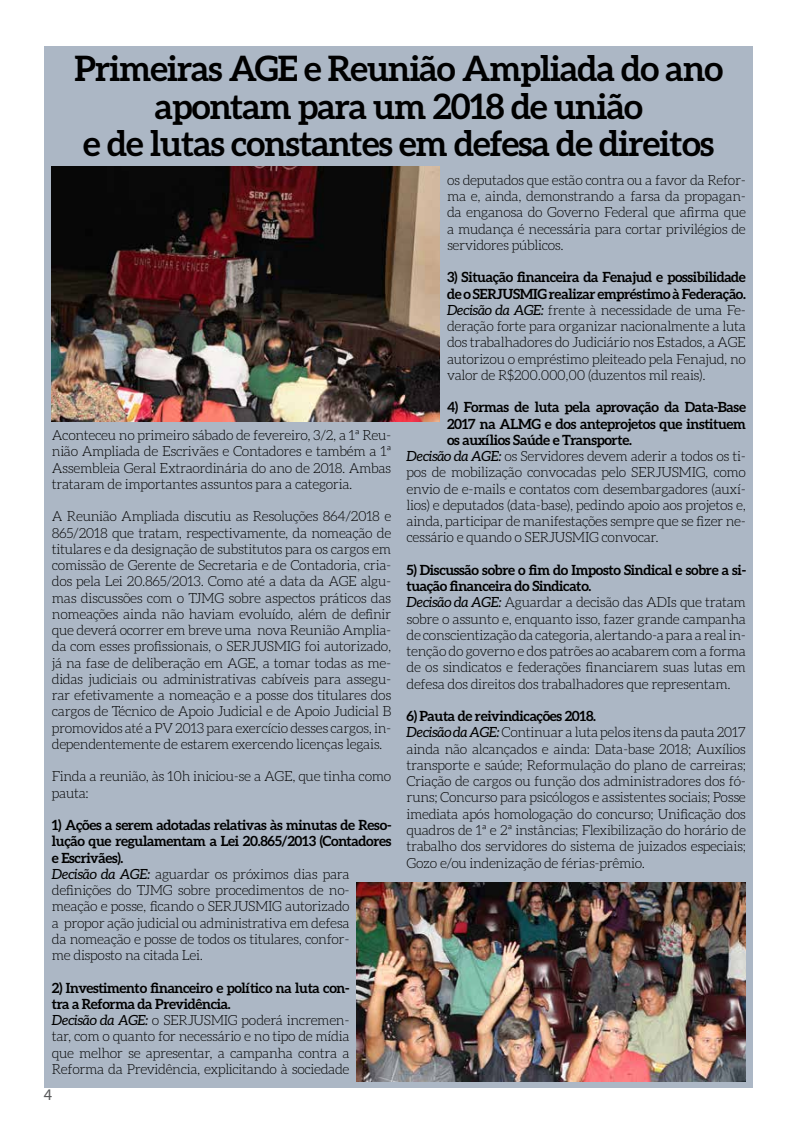
<style>
.page{position:relative;width:798px;height:1134px;background:#fff}
.page>*{position:absolute;margin:0;border:0;box-sizing:border-box;transform-origin:0 0}
.t1{font:700 35px/37.5px "Aleo";letter-spacing:-.025em;color:#000;text-align:center}
.t2{font:16.25px "Myriad Pro";color:#58595b}
.t3{font:300 14px/16.2px "Aleo";letter-spacing:-.025em;color:#000}
.t4{font:700 14px "Aleo";letter-spacing:-.025em;color:#000}
.s1{font-weight:700}
.s2{font-weight:400;font-style:italic}
</style>
<div class="page">
<div style="left:45px;top:167px;width:708px;height:921px;background:#acb7c5"></div>
<div style="left:45px;top:46px;width:708px;height:121px;background:#acb7c5"></div>
<img style="left:356px;top:882px;width:389px;height:199px">
<img style="left:51px;top:166px;width:389px;height:256px">
<h1 class="t1" style="left:74px;top:49px;width:650px">Primeiras AGE e Reunião Ampliada do ano apontam para um 2018 de união<br>e de lutas constantes em defesa de direitos</h1>
<p class="t3" style="left:52px;top:427px;width:341px;text-align:justify">Aconteceu no primeiro sábado de fevereiro, 3/2, a 1ª Reu&shy;nião Ampliada de Escrivães e Contadores e também a 1ª Assembleia Geral Extraordinária do ano de 2018. Ambas trataram de importantes assuntos para a categoria.</p>
<p class="t3" style="left:52px;top:508px;width:341px;text-align:justify">A Reunião Ampliada discutiu as Resoluções 864/2018 e 865/2018 que tratam, respectivamente, da nomeação de titulares e da designação de substitutos para os cargos em comissão de Gerente de Secretaria e de Contadoria, cria&shy;dos pela Lei 20.865/2013. Como até a data da AGE algu&shy;mas discussões com o TJMG sobre aspectos práticos das nomeações ainda não haviam evoluído, além de definir que deverá ocorrer em breve uma nova Reunião Amplia&shy;da com esses profissionais, o SERJUSMIG foi autorizado, já na fase de deliberação em AGE, a tomar todas as me&shy;didas judiciais ou administrativas cabíveis para assegu&shy;rar efetivamente a nomeação e a posse dos titulares dos cargos de Técnico de Apoio Judicial e de Apoio Judicial B promovidos até a PV 2013 para exercício desses cargos, in&shy;dependentemente de estarem exercendo licenças legais.</p>
<p class="t3" style="left:52px;top:768px;width:341px">Finda a reunião, às 10h iniciou-se a AGE, que tinha como pauta:</p>
<p class="t3" style="left:52px;top:817px;width:341px"><span class="s1">1) Ações a serem adotadas relativas às minutas de Reso&shy;lução que regulamentam a Lei 20.865/2013 (Contadores e Escrivães).<br></span><span class="s2">Decisão da AGE:</span> aguardar os próximos dias para definições do TJMG sobre procedimentos de no&shy;meação e posse, ficando o SERJUSMIG autorizado<br>a propor ação judicial ou administrativa em defesa<br>da nomeação e posse de todos os titulares, confor-<br>me disposto na citada Lei.</p>
<p class="t3" style="left:52px;top:979px;width:299px"><span class="s1">2) Investimento financeiro e político na luta con&shy;tra a Reforma da Previdência.<br></span><span class="s2">Decisão da AGE:</span> o SERJUSMIG poderá incremen&shy;tar, com o quanto for necessário e no tipo de mídia que melhor se apresentar, a campanha contra a Reforma da Previdência, explicitando à sociedade</p>
<p class="t2" style="left:44px;top:1085px;width:10px">4</p>
<p class="t3" style="left:447px;top:172px;width:300px;text-align:justify">os deputados que estão contra ou a favor da Refor&shy;ma e, ainda, demonstrando a farsa da propagan&shy;da enganosa do Governo Federal que afirma que a mudança é necessária para cortar privilégios de servidores públicos.</p>
<p class="t3" style="left:447px;top:269px;width:300px;text-align:justify"><span class="s1">3) Situação financeira da Fenajud e possibilidade de o SERJUSMIG realizar empréstimo à Federação.<br></span><span class="s2">Decisão da AGE:</span> frente à necessidade de uma Fe&shy;deração forte para organizar nacionalmente a luta dos trabalhadores do Judiciário nos Estados, a AGE autorizou o empréstimo pleiteado pela Fenajud, no valor de R$200.000,00 (duzentos mil reais).</p>
<p class="t4" style="left:447px;top:399px;width:300px">4) Formas de luta pela aprovação da Data-Base</p>
<p class="t4" style="left:447px;top:416px;width:300px">2017 na ALMG e dos anteprojetos que instituem</p>
<p class="t4" style="left:447px;top:432px;width:186px">os auxílios Saúde e Transporte.</p>
<p class="t3" style="left:406px;top:448px;width:341px"><span class="s2">Decisão da AGE:</span> os Servidores devem aderir a todos os ti-</p>
<p class="t3" style="left:406px;top:464px;width:341px">pos de mobilização convocadas pelo SERJUSMIG, como</p>
<p class="t3" style="left:406px;top:481px;width:341px">envio de e-mails e contatos com desembargadores (auxí-</p>
<p class="t3" style="left:406px;top:497px;width:341px">lios) e deputados (data-base), pedindo apoio aos projetos e,</p>
<p class="t3" style="left:406px;top:513px;width:341px">ainda, participar de manifestações sempre que se fizer ne-</p>
<p class="t3" style="left:406px;top:529px;width:254px">cessário e quando o SERJUSMIG convocar.</p>
<p class="t3" style="left:406px;top:562px;width:341px"><span class="s1">5) Discussão sobre o fim do Imposto Sindical e sobre a si&shy;tuação financeira do Sindicato.<br></span><span class="s2">Decisão da AGE:</span> Aguardar a decisão das ADIs que tratam sobre o assunto e, enquanto isso, fazer grande campanha de conscientização da categoria, alertando-a para a real in&shy;tenção do governo e dos patrões ao acabarem com a forma de os sindicatos e federações financiarem suas lutas em defesa dos direitos dos trabalhadores que representam.</p>
<p class="t3" style="left:406px;top:708px;width:341px"><span class="s1">6) Pauta de reivindicações 2018.<br></span><span class="s2">Decisão da AGE:</span> Continuar a luta pelos itens da pauta 2017 ainda não alcançados e ainda: Data-base 2018; Auxílios transporte e saúde; Reformulação do plano de carreiras; Criação de cargos ou função dos administradores dos fó&shy;runs; Concurso para psicólogos e assistentes sociais; Posse imediata após homologação do concurso; Unificação dos quadros de 1ª e 2ª instâncias; Flexibilização do horário de trabalho dos servidores do sistema de juizados especiais; Gozo e/ou indenização de férias-prêmio.</p>
</div>
